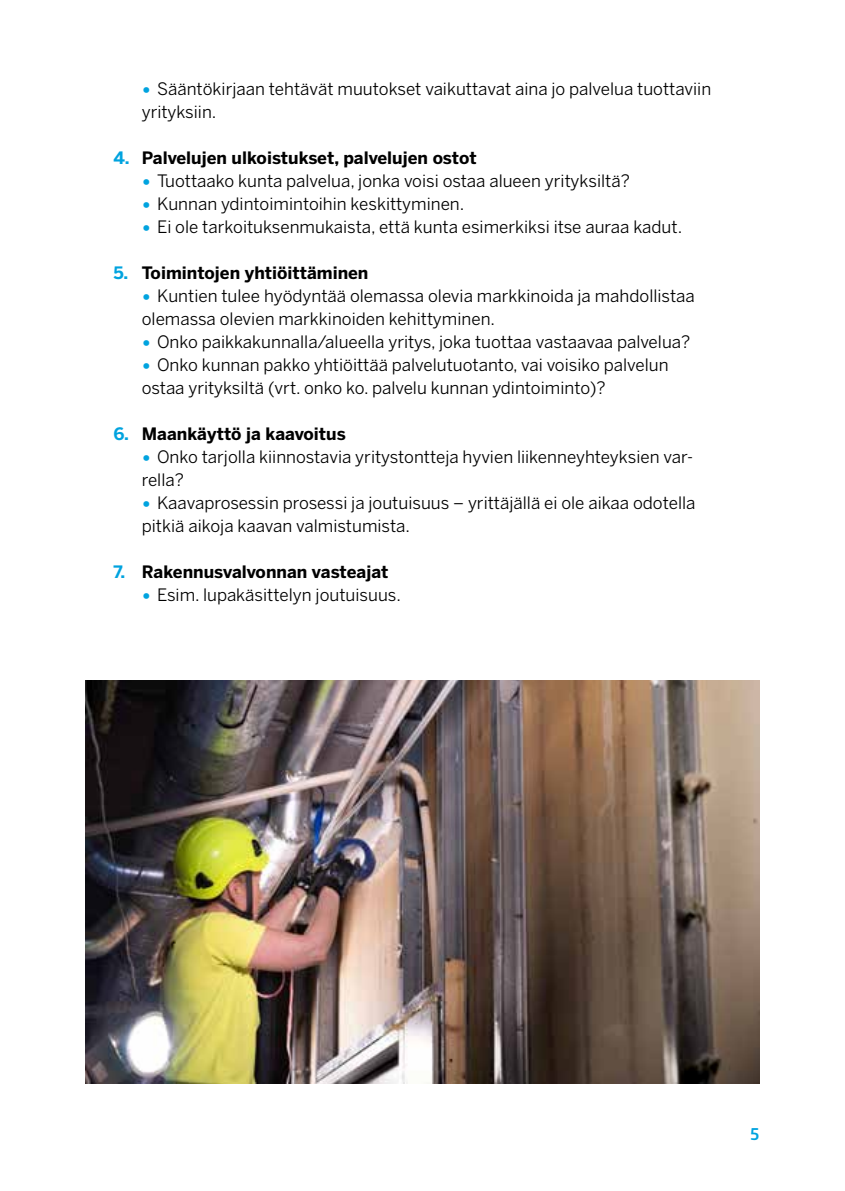
<style>
.page{position:relative;width:845px;height:1191px;background:#fff}
.page>*{position:absolute;margin:0;border:0;box-sizing:border-box;transform-origin:0 0}
.t1{font:17px/23px "Benton Sans";color:#000}
.t2{font:700 17px "Benton Sans";color:#000}
.t3{font:500 16px "Neo Sans Std";color:#00a3df}
.s1{font-weight:900;font-size:20px;color:#00a3df}
.s2{color:#00a3df}
</style>
<div class="page">
<img style="left:85px;top:680px;width:675px;height:403px">
<p class="t1" style="left:142px;top:77px;width:571px"><span class="s1">•</span> Sääntökirjaan tehtävät muutokset vaikuttavat aina jo palvelua tuottaviin yrityksiin.</p>
<p class="t2" style="left:113px;top:148px;width:365px"><span class="s2">4.</span> Palvelujen ulkoistukset, palvelujen ostot</p>
<p class="t1" style="left:142px;top:169px;width:489px"><span class="s1">•</span> Tuottaako kunta palvelua, jonka voisi ostaa alueen yrityksiltä?</p>
<p class="t1" style="left:142px;top:192px;width:324px"><span class="s1">•</span> Kunnan ydintoimintoihin keskittyminen.</p>
<p class="t1" style="left:142px;top:215px;width:542px"><span class="s1">•</span> Ei ole tarkoituksenmukaista, että kunta esimerkiksi itse auraa kadut.</p>
<p class="t2" style="left:113px;top:263px;width:256px"><span class="s2">5.</span> Toimintojen yhtiöittäminen</p>
<p class="t1" style="left:142px;top:284px;width:554px"><span class="s1">•</span> Kuntien tulee hyödyntää olemassa olevia markkinoida ja mahdollistaa olemassa olevien markkinoiden kehittyminen.</p>
<p class="t1" style="left:142px;top:330px;width:550px"><span class="s1">•</span> Onko paikkakunnalla/alueella yritys, joka tuottaa vastaavaa palvelua?</p>
<p class="t1" style="left:142px;top:353px;width:528px"><span class="s1">•</span> Onko kunnan pakko yhtiöittää palvelutuotanto, vai voisiko palvelun ostaa yrityksiltä (vrt. onko ko. palvelu kunnan ydintoiminto)?</p>
<p class="t2" style="left:113px;top:424px;width:234px"><span class="s2">6.</span> Maankäyttö ja kaavoitus</p>
<p class="t1" style="left:142px;top:445px;width:553px"><span class="s1">•</span> Onko tarjolla kiinnostavia yritystontteja hyvien liikenneyhteyksien var&shy;rella?</p>
<p class="t1" style="left:142px;top:491px;width:555px"><span class="s1">•</span> Kaavaprosessin prosessi ja joutuisuus – yrittäjällä ei ole aikaa odotella pitkiä aikoja kaavan valmistumista.</p>
<p class="t2" style="left:113px;top:562px;width:276px"><span class="s2">7.</span> Rakennusvalvonnan vasteajat</p>
<p class="t1" style="left:142px;top:583px;width:261px"><span class="s1">•</span> Esim. lupakäsittelyn joutuisuus.</p>
<p class="t3" style="left:750px;top:1124px;width:12px">5</p>
</div>
